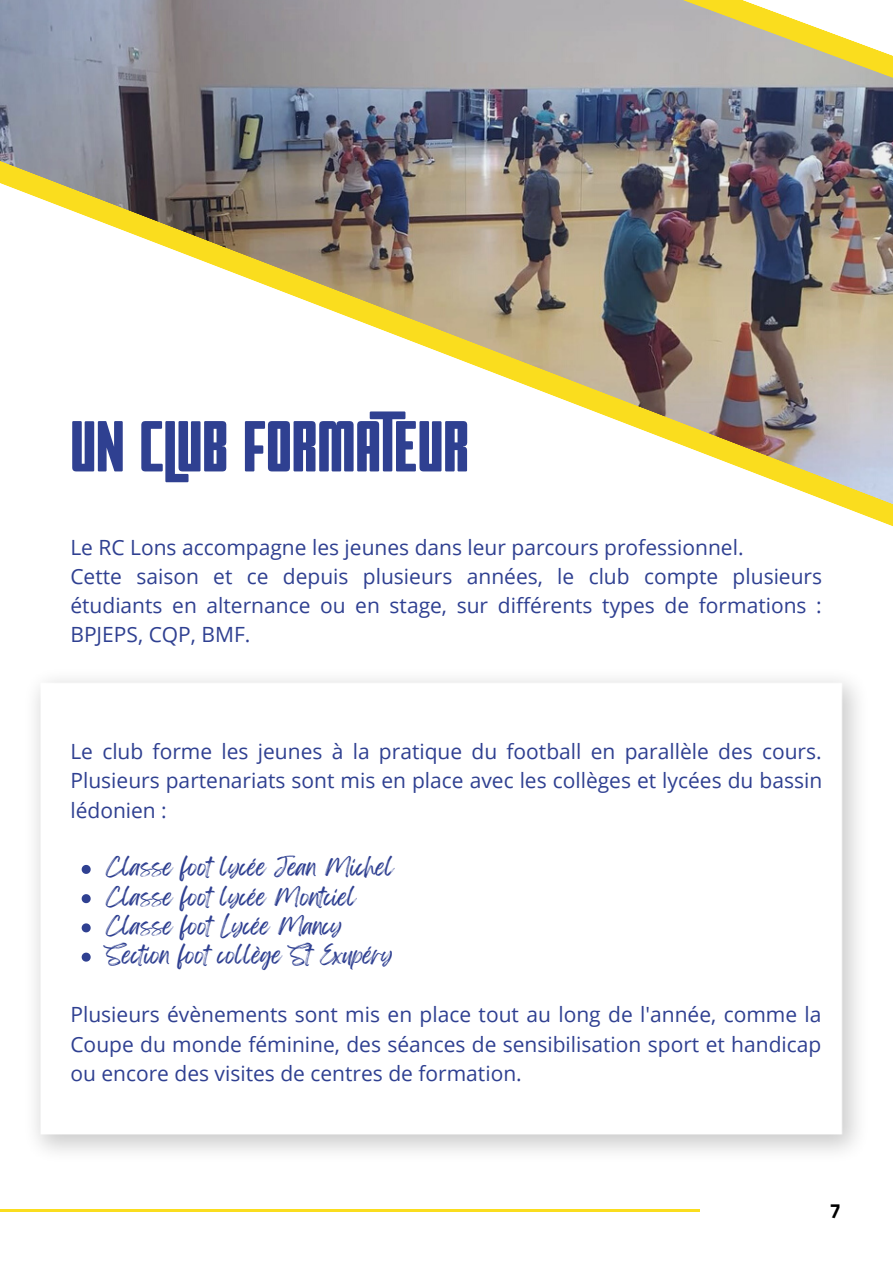
<style>
.page{position:relative;width:893px;height:1264px;background:#fff}
.page>*{position:absolute;margin:0;border:0;box-sizing:border-box;transform-origin:0 0}
.t1{font:60px "B Pimperial";color:#2f4091}
.t2{font:21px/29.2px "Open Sans";color:#2f4091;text-align:justify}
.t3{font:21px/29.2px "Feeling Passionate";color:#2f4091}
.t4{font:700 20.55px "Titillium Web";color:#000}
</style>
<div class="page">
<hr style="left:0;top:1209px;width:699px;height:2px;background:#fadd1e">
<img style="left:0;top:0;width:892px;height:159px">
<img style="left:0;top:159px;width:892px;height:367px">
<img style="left:171px;top:0;width:721px;height:156px">
<img style="left:35px;top:679px;width:823px;height:473px">
<svg style="left:82px;top:864px;width:9px;height:9px"></svg>
<svg style="left:82px;top:894px;width:9px;height:9px"></svg>
<svg style="left:82px;top:923px;width:9px;height:9px"></svg>
<svg style="left:82px;top:952px;width:9px;height:9px"></svg>
<h1 class="t1" style="left:70px;top:410px;width:400px">un club formateur</h1>
<p class="t2" style="left:70px;top:531px;width:753px;text-align:left">Le RC Lons accompagne les jeunes dans leur parcours professionnel.<br>Cette saison et ce depuis plusieurs années, le club compte plusieurs étudiants en alternance ou en stage, sur différents types de formations :<br>BPJEPS, CQP, BMF.</p>
<p class="t2" style="left:70px;top:736px;width:753px">Le club forme les jeunes à la pratique du football en parallèle des cours.<br>Plusieurs partenariats sont mis en place avec les collèges et lycées du bassin lédonien :</p>
<p class="t3" style="left:106px;top:853px;width:289px">Classe foot lycée Jean Michel<br>Classe foot lycée Montciel<br>Classe foot Lycée Mancy<br>Section foot collège St Exupéry</p>
<p class="t2" style="left:70px;top:999px;width:752px">Plusieurs évènements sont mis en place tout au long de l'année, comme la Coupe du monde féminine, des séances de sensibilisation sport et handicap ou encore des visites de centres de formation.</p>
<p class="t4" style="left:829px;top:1194px;width:13px">7</p>
</div>
